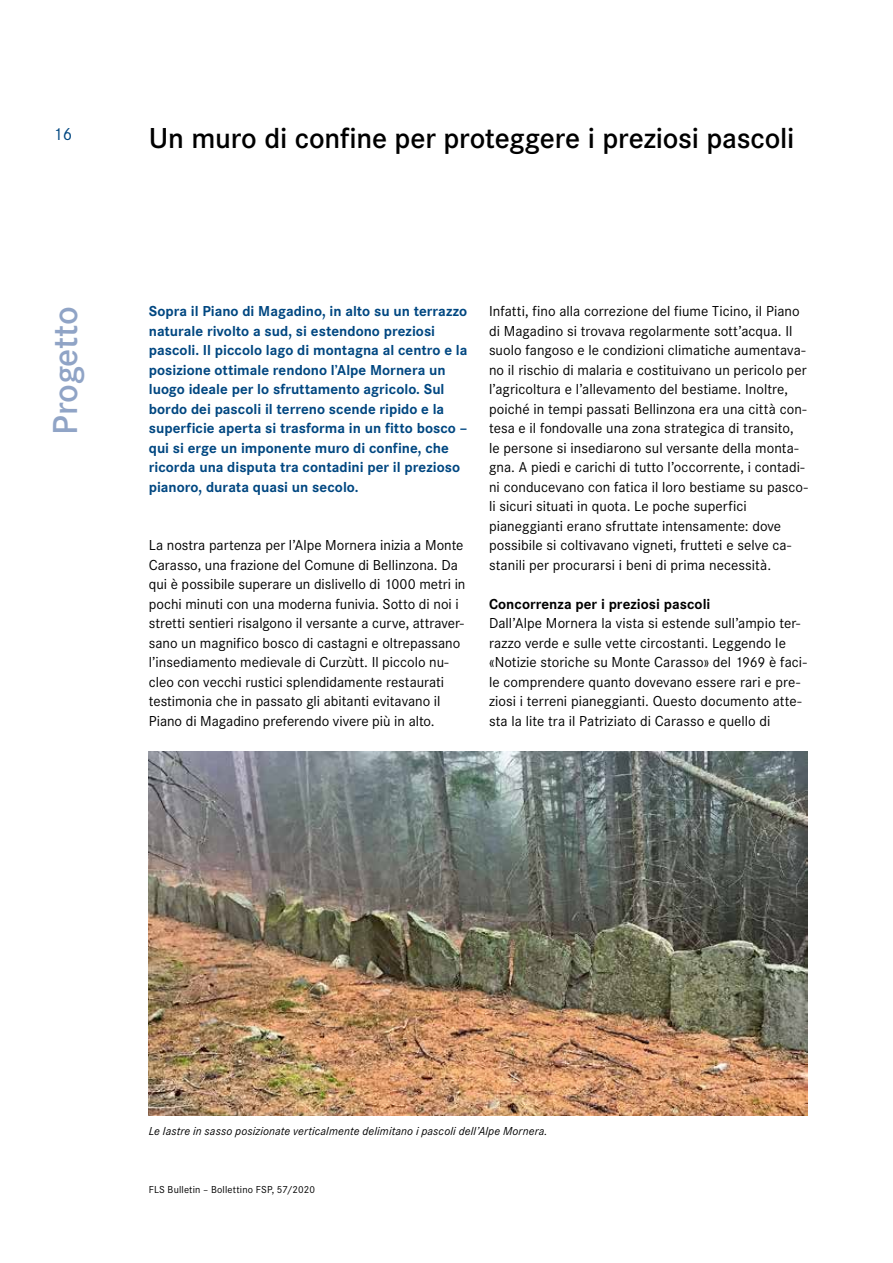
<style>
.page{position:relative;width:893px;height:1263px;background:#fff}
.page>*{position:absolute;margin:0;border:0;box-sizing:border-box;transform-origin:0 0}
.t1{font:600 36px "Corporate S";letter-spacing:-.01em;color:#90a4c6}
.t2{font:600 30px "Corporate S";letter-spacing:-.005em;color:#000}
.t3{font:18px "Corporate S";color:#004781}
.t4{font:15px/19.5px "Corporate S";color:#000}
.t5{font:700 15px/19.5px "Corporate S";color:#004781}
.t6{font:700 15px "Corporate S";letter-spacing:.005em;color:#000}
.t7{font:italic 12px "Corporate S";letter-spacing:.015em;color:#000}
.t8{font:10.5px "Corporate S";letter-spacing:.015em;color:#000}
</style>
<div class="page">
<img style="left:149px;top:752px;width:659px;height:364px">
<p class="t3" style="left:53px;top:122px;width:21px">16</p>
<h2 class="t2" style="left:149px;top:118px;width:647px">Un muro di confine per proteggere i preziosi pascoli</h2>
<h1 class="t1" style="left:41px;top:435px;width:130px;rotate:-90deg">Progetto</h1>
<p class="t5" style="left:149px;top:301px;width:320px">Sopra il Piano di Magadino, in alto su un terrazzo naturale rivolto a sud, si estendono preziosi pascoli. Il piccolo lago di montagna al centro e la posizione ottimale rendono l’Alpe Mornera un luogo ideale per lo sfruttamento agricolo. Sul bordo dei pascoli il terreno scende ripido e la superficie aperta si trasforma in un fitto bosco – qui si erge un imponente muro di confine, che ricorda una disputa tra contadini per il prezioso pianoro, durata quasi un secolo.</p>
<p class="t4" style="left:149px;top:535px;width:318px">La nostra partenza per l’Alpe Mornera inizia a Monte Carasso, una frazione del Comune di Bellinzona. Da qui è possibile superare un dislivello di 1000 metri in pochi minuti con una moderna funivia. Sotto di noi i stretti sentieri risalgono il versante a curve, attraver&shy;sano un magnifico bosco di castagni e oltrepassano l’insediamento medievale di Curzùtt. Il piccolo nu&shy;cleo con vecchi rustici splendidamente restaurati testimonia che in passato gli abitanti evitavano il Piano di Magadino preferendo vivere più in alto.</p>
<p class="t4" style="left:489px;top:301px;width:320px">Infatti, fino alla correzione del fiume Ticino, il Piano di Magadino si trovava regolarmente sott’acqua. Il suolo fangoso e le condizioni climatiche aumentava&shy;no il rischio di malaria e costituivano un pericolo per l’agricoltura e l’allevamento del bestiame. Inoltre, poiché in tempi passati Bellinzona era una città con&shy;tesa e il fondovalle una zona strategica di transito, le persone si insediarono sul versante della monta&shy;gna. A piedi e carichi di tutto l’occorrente, i contadi&shy;ni conducevano con fatica il loro bestiame su pasco&shy;li sicuri situati in quota. Le poche superfici pianeggianti erano sfruttate intensamente: dove possibile si coltivavano vigneti, frutteti e selve ca&shy;stanili per procurarsi i beni di prima necessità.</p>
<p class="t6" style="left:489px;top:593px;width:223px">Concorrenza per i preziosi pascoli</p>
<p class="t4" style="left:489px;top:613px;width:319px">Dall’Alpe Mornera la vista si estende sull’ampio ter&shy;razzo verde e sulle vette circostanti. Leggendo le «Notizie storiche su Monte Carasso» del 1969 è faci&shy;le comprendere quanto dovevano essere rari e pre&shy;ziosi i terreni pianeggianti. Questo documento atte&shy;sta la lite tra il Patriziato di Carasso e quello di</p>
<p class="t7" style="left:149px;top:1125px;width:400px">Le lastre in sasso posizionate verticalmente delimitano i pascoli dell’Alpe Mornera.</p>
<p class="t8" style="left:149px;top:1183px;width:168px">FLS Bulletin – Bollettino FSP, 57/2020</p>
</div>
